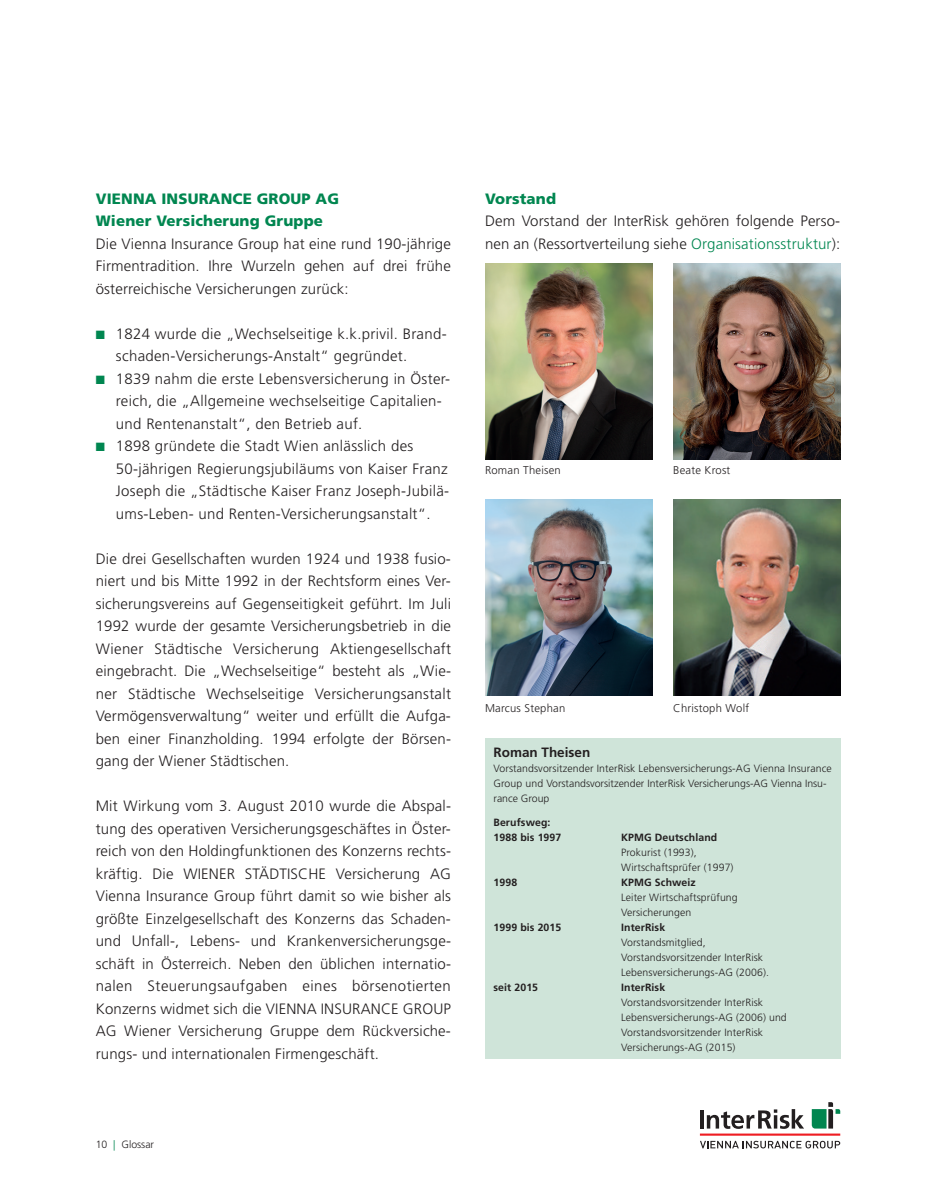
<style>
.page{position:relative;width:936px;height:1191px;background:#fff}
.page>*{position:absolute;margin:0;border:0;box-sizing:border-box;transform-origin:0 0}
.t1{font:300 15px/22.5px "Frutiger LT Std";letter-spacing:.02em;color:#231f20}
.t2{font:900 15px/22.5px "Frutiger LT Std";letter-spacing:.01em;color:#008650}
.t3{font:700 13.5px "Frutiger LT Std";color:#231f20}
.t4{font:300 11.25px "Frutiger LT Std";letter-spacing:.02em;color:#231f20}
.t5{font:300 10.5px/15px "Frutiger LT Std";letter-spacing:.01em;color:#231f20}
.t6{font:700 10.5px/15px "Frutiger LT Std";letter-spacing:.01em;color:#231f20}
.s1{color:#008650}
</style>
<div class="page">
<hr style="left:699px;top:1133px;width:141px;height:2px;background:#ee1d23">
<svg style="left:700px;top:1140px;width:140px;height:8px"></svg>
<svg style="left:700px;top:1110px;width:3px;height:18px"></svg>
<svg style="left:706px;top:1109px;width:98px;height:19px"></svg>
<svg style="left:811px;top:1102px;width:29px;height:26px"></svg>
<div style="left:485px;top:738px;width:355px;height:321px;background:#cfe4d9"></div>
<img style="left:673px;top:264px;width:167px;height:195px">
<img style="left:673px;top:500px;width:167px;height:195px">
<img style="left:485px;top:500px;width:167px;height:195px">
<img style="left:485px;top:264px;width:167px;height:195px">
<p class="t2" style="left:96px;top:187px;width:245px">VIENNA INSURANCE GROUP AG<br>Wiener Versicherung Gruppe</p>
<p class="t1" style="left:96px;top:232px;width:357px;text-align:justify">Die Vienna Insurance Group hat eine rund 190-jährige Firmentradition. Ihre Wurzeln gehen auf drei frühe österreichische Versicherungen zurück:</p>
<p class="t1" style="left:116px;top:322px;width:332px;text-indent:-20px"><span class="s1">■</span> 1824 wurde die „Wechselseitige k.k.privil. Brand&shy;schaden-Versicherungs-Anstalt“ gegründet.</p>
<p class="t1" style="left:116px;top:367px;width:336px;text-indent:-20px"><span class="s1">■</span> 1839 nahm die erste Lebensversicherung in Öster&shy;reich, die „Allgemeine wechselseitige Capitalien&shy;und Rentenanstalt“, den Betrieb auf.</p>
<p class="t1" style="left:116px;top:435px;width:335px;text-indent:-20px"><span class="s1">■</span> 1898 gründete die Stadt Wien anlässlich des 50-jährigen Regierungsjubiläums von Kaiser Franz Joseph die „Städtische Kaiser Franz Joseph-Jubilä&shy;ums-Leben- und Renten-Versicherungsanstalt“.</p>
<p class="t1" style="left:96px;top:547px;width:357px;text-align:justify">Die drei Gesellschaften wurden 1924 und 1938 fusio&shy;niert und bis Mitte 1992 in der Rechtsform eines Ver&shy;sicherungsvereins auf Gegenseitigkeit geführt. Im Juli 1992 wurde der gesamte Versicherungsbetrieb in die Wiener Städtische Versicherung Aktiengesellschaft eingebracht. Die „Wechselseitige“ besteht als „Wie&shy;ner Städtische Wechselseitige Versicherungsanstalt Vermögensverwaltung“ weiter und erfüllt die Aufga&shy;ben einer Finanzholding. 1994 erfolgte der Börsen&shy;gang der Wiener Städtischen.</p>
<p class="t1" style="left:96px;top:795px;width:357px;text-align:justify">Mit Wirkung vom 3. August 2010 wurde die Abspal&shy;tung des operativen Versicherungsgeschäftes in Öster&shy;reich von den Holdingfunktionen des Konzerns rechts&shy;kräftig. Die WIENER STÄDTISCHE Versicherung AG Vienna Insurance Group führt damit so wie bisher als größte Einzelgesellschaft des Konzerns das Schaden&shy;und Unfall-, Lebens- und Krankenversicherungsge&shy;schäft in Österreich. Neben den üblichen internatio&shy;nalen Steuerungsaufgaben eines börsenotierten Konzerns widmet sich die VIENNA INSURANCE GROUP AG Wiener Versicherung Gruppe dem Rückversiche&shy;rungs- und internationalen Firmengeschäft.</p>
<p class="t5" style="left:96px;top:1137px;width:60px">10 <span class="s1">|</span> Glossar</p>
<p class="t2" style="left:485px;top:187px;width:73px">Vorstand</p>
<p class="t1" style="left:485px;top:210px;width:357px">Dem Vorstand der InterRisk gehören folgende Perso&shy;nen an (Ressortverteilung siehe <span class="s1">Organisationsstruktur</span>):</p>
<p class="t4" style="left:485px;top:464px;width:77px">Roman Theisen</p>
<p class="t4" style="left:673px;top:464px;width:59px">Beate Krost</p>
<p class="t4" style="left:485px;top:702px;width:82px">Marcus Stephan</p>
<p class="t4" style="left:673px;top:702px;width:77px">Christoph Wolf</p>
<p class="t3" style="left:493px;top:744px;width:98px">Roman Theisen</p>
<p class="t5" style="left:493px;top:761px;width:340px">Vorstandsvorsitzender InterRisk Lebensversicherungs-AG Vienna Insurance<br>Group und Vorstandsvorsitzender InterRisk Versicherungs-AG Vienna Insu&shy;rance Group</p>
<p class="t6" style="left:493px;top:814px;width:69px">Berufsweg:<br>1988 bis 1997</p>
<p class="t6" style="left:621px;top:829px;width:98px">KPMG Deutschland</p>
<p class="t5" style="left:621px;top:844px;width:114px">Prokurist (1993),<br>Wirtschaftsprüfer (1997)</p>
<p class="t6" style="left:493px;top:874px;width:25px">1998</p>
<p class="t6" style="left:621px;top:874px;width:76px">KPMG Schweiz</p>
<p class="t5" style="left:621px;top:889px;width:118px">Leiter Wirtschaftsprüfung<br>Versicherungen</p>
<p class="t6" style="left:493px;top:919px;width:69px">1999 bis 2015</p>
<p class="t6" style="left:621px;top:919px;width:46px">InterRisk</p>
<p class="t5" style="left:621px;top:934px;width:149px">Vorstandsmitglied,<br>Vorstandsvorsitzender InterRisk<br>Lebensversicherungs-AG (2006).</p>
<p class="t6" style="left:493px;top:979px;width:46px">seit 2015</p>
<p class="t6" style="left:621px;top:979px;width:46px">InterRisk</p>
<p class="t5" style="left:621px;top:994px;width:167px">Vorstandsvorsitzender InterRisk Lebensversicherungs-AG (2006) und Vorstandsvorsitzender InterRisk Versicherungs-AG (2015)</p>
</div>
